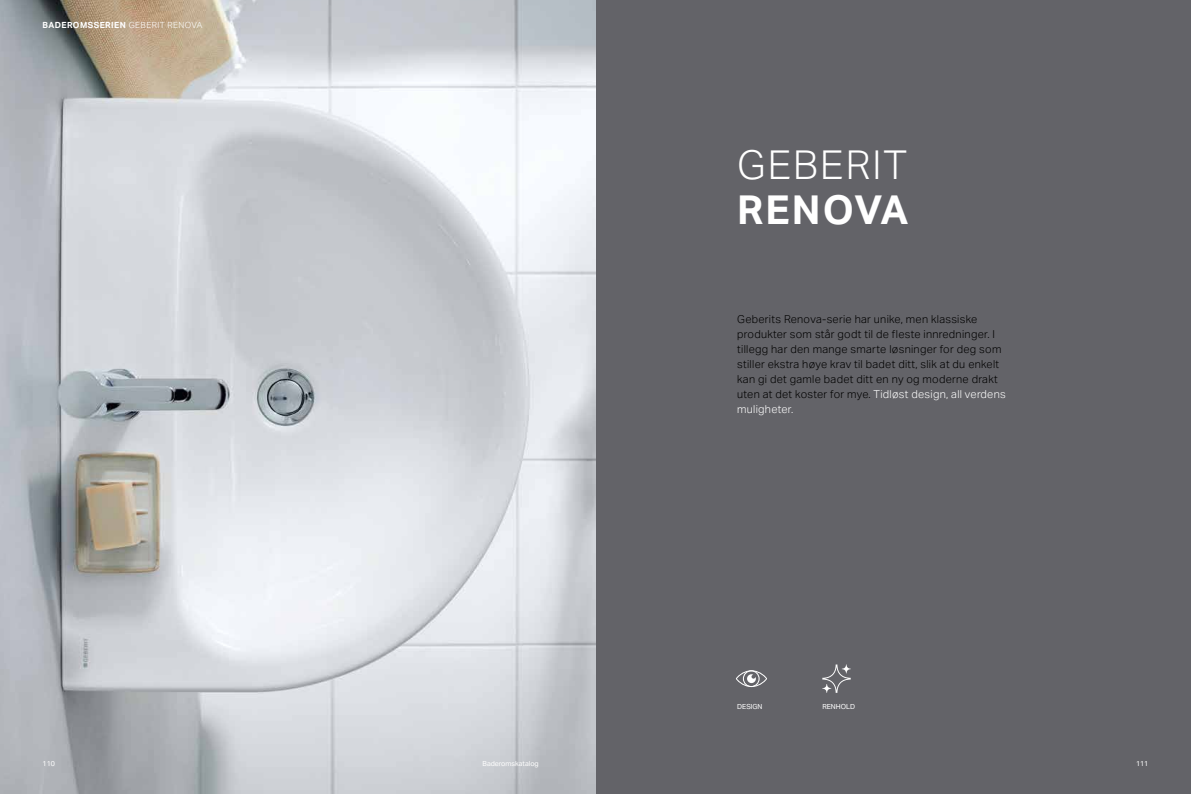
<style>
.page{position:relative;width:1191px;height:794px;background:#fff}
.page>*{position:absolute;margin:0;border:0;box-sizing:border-box;transform-origin:0 0}
.t1{font:300 40px "Aktiv Grotesk Geberit";letter-spacing:.05em;color:#fff}
.t2{font:700 40px "Aktiv Grotesk Geberit";letter-spacing:.05em;color:#fff}
.t3{font:300 11px/15px "Aktiv Grotesk Geberit";letter-spacing:.025em;color:#000}
.t4{font:700 8.5px "Aktiv Grotesk Geberit";letter-spacing:.05em;color:#fff}
.t5{font:7px "Aktiv Grotesk Geberit";color:#fff}
.s1{font-weight:300}
.s2{color:#fff}
</style>
<div class="page">
<div style="left:595px;top:0;width:596px;height:794px;background:#636368"></div>
<img style="left:0;top:0;width:595px;height:794px">
<svg style="left:736px;top:670px;width:31px;height:17px"></svg>
<svg style="left:822px;top:664px;width:28px;height:29px"></svg>
<svg style="left:822px;top:684px;width:9px;height:9px"></svg>
<svg style="left:842px;top:664px;width:8px;height:9px"></svg>
<p class="t4" style="left:43px;top:20px;width:161px">BADEROMSSERIEN <span class="s1">GEBERIT RENOVA</span></p>
<h1 class="t1" style="left:737px;top:142px;width:171px">GEBERIT</h1>
<h1 class="t2" style="left:737px;top:185px;width:173px">RENOVA</h1>
<p class="t3" style="left:737px;top:312px;width:270px">Geberits Renova-serie har unike, men klassiske produkter som står godt til de fleste innredninger. I tillegg har den mange smarte løsninger for deg som stiller ekstra høye krav til badet ditt, slik at du enkelt kan gi det gamle badet ditt en ny og moderne drakt uten at det koster for mye. <span class="s2">Tidløst design, all verdens muligheter.</span></p>
<p class="t5" style="left:737px;top:702px;width:27px">DESIGN</p>
<p class="t5" style="left:822px;top:702px;width:34px">RENHOLD</p>
<p class="t5" style="left:43px;top:759px;width:14px">110</p>
<p class="t5" style="left:482px;top:759px;width:58px">Baderomskatalog</p>
<p class="t5" style="left:1136px;top:759px;width:14px">111</p>
</div>
